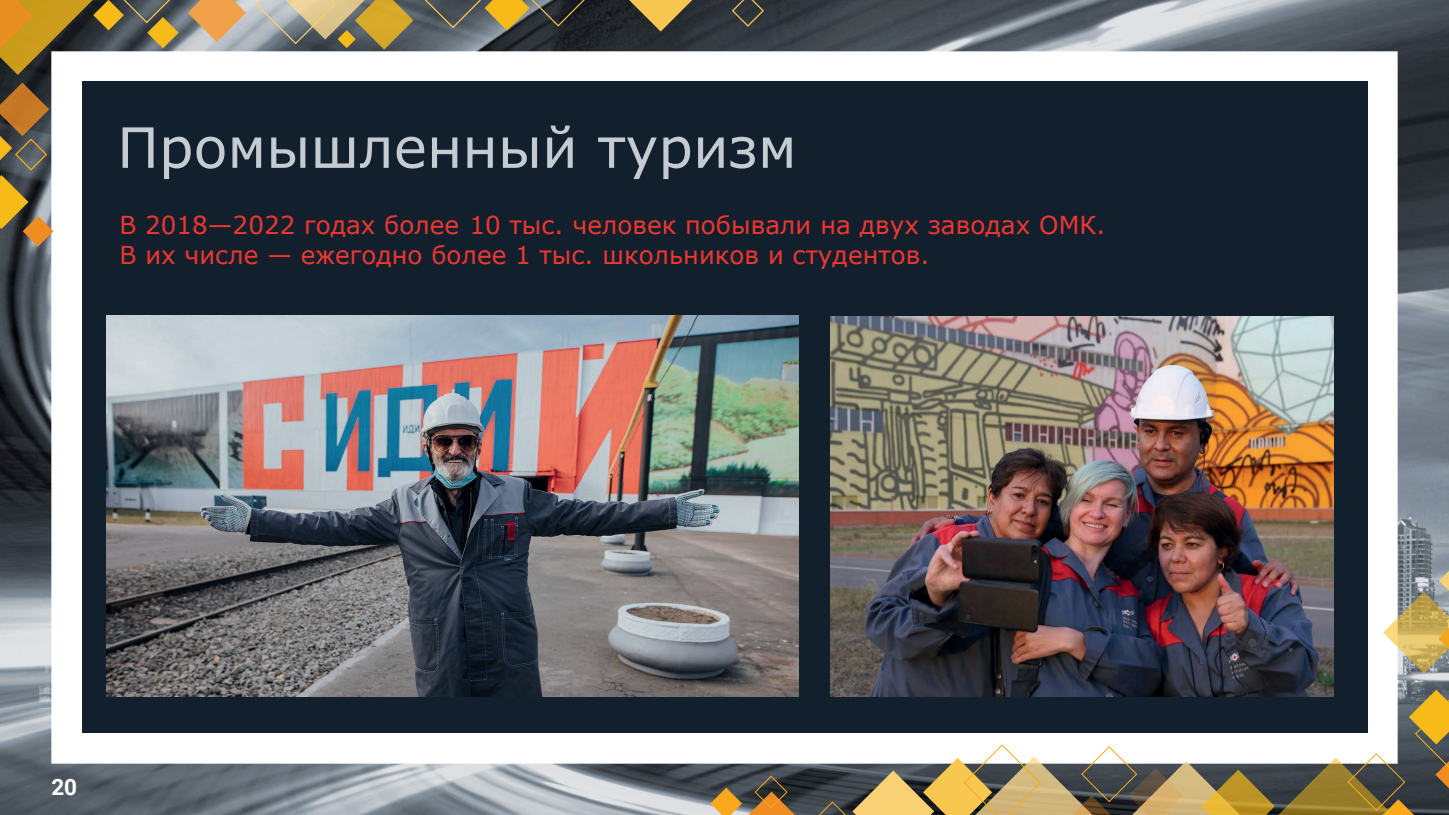
<style>
.page{position:relative;width:1449px;height:815px;background:#fff}
.page>*{position:absolute;margin:0;border:0;box-sizing:border-box;transform-origin:0 0}
.t1{font:55.62px "Verdana";color:#c5ccd1}
.t2{font:24.62px/29.6px "Verdana";color:#ef3730}
.t3{font:700 22.5px "Roboto";color:#fff}
</style>
<div class="page">
<img style="left:0;top:0;width:1448px;height:815px">
<svg style="left:731px;top:0;width:33px;height:28px"></svg>
<svg style="left:612px;top:0;width:97px;height:32px;background:#685c39"></svg>
<svg style="left:0;top:82px;width:53px;height:164px;background:#7d6845"></svg>
<svg style="left:0;top:0;width:586px;height:76px"></svg>
<svg style="left:1382px;top:565px;width:66px;height:108px"></svg>
<svg style="left:710px;top:689px;width:738px;height:126px"></svg>
<div style="left:81px;top:81px;width:1286px;height:652px;background:#121f2d"></div>
<img style="left:106px;top:316px;width:692px;height:380px">
<img style="left:830px;top:316px;width:503px;height:380px">
<h1 class="t1" style="left:117px;top:109px;width:681px">Промышленный туризм</h1>
<p class="t2" style="left:119px;top:210px;width:987px">В 2018—2022 годах более 10 тыс. человек побывали на двух заводах ОМК.<br>В их числе — ежегодно более 1 тыс. школьников и студентов.</p>
<p class="t3" style="left:51px;top:771px;width:27px">20</p>
</div>
